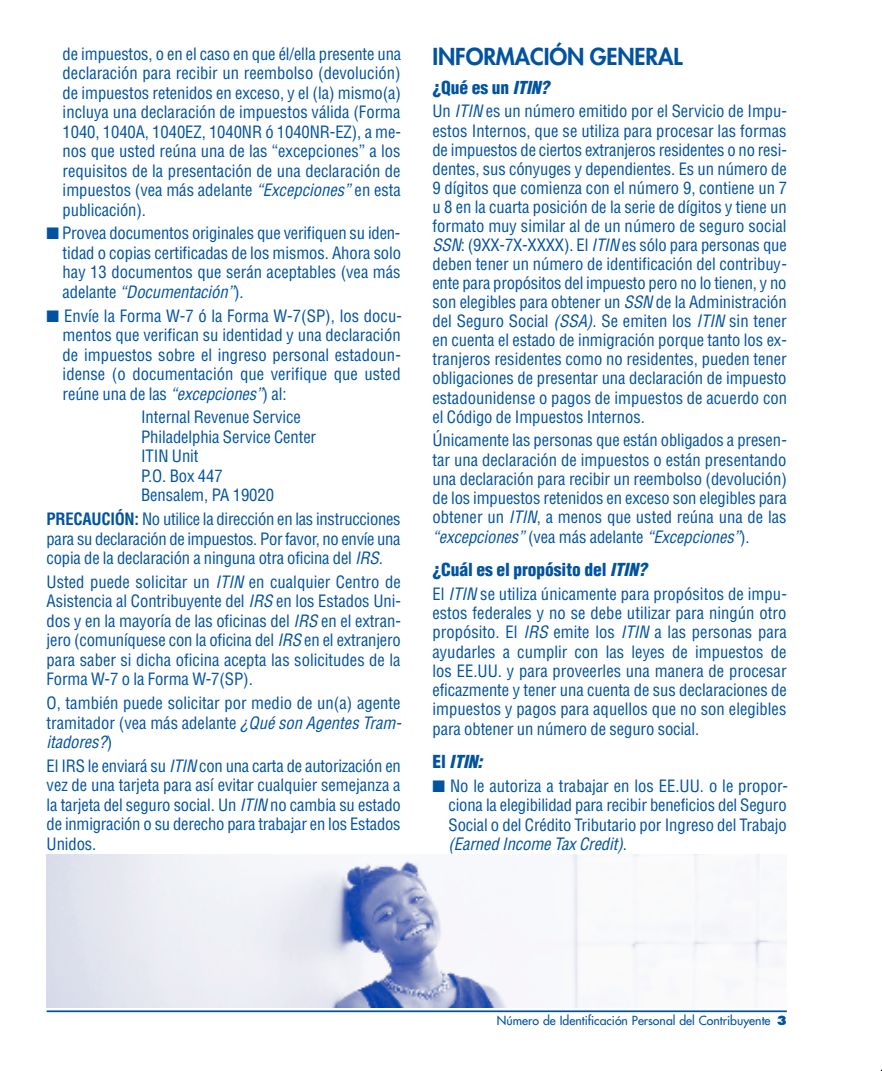
<style>
.page{position:relative;width:882px;height:1071px;background:#fff}
.page>*{position:absolute;margin:0;border:0;box-sizing:border-box;transform-origin:0 0}
.t1{font:800 22.75px "Futura";letter-spacing:-.005em;color:#0153a0}
.t2{font:900 condensed 17.5px "Helvetica";letter-spacing:-.005em;color:#0153a0}
.t3{font:italic 900 condensed 17.5px "Helvetica";color:#0153a0}
.t4{font:condensed 16.62px/19.4px "Helvetica";letter-spacing:-.005em;color:#0153a0;text-align:justify}
.t5{font:12.25px "Futura";color:#0153a0}
.s1{font-style:italic}
.s2{font-weight:700}
.s3{font-style:normal}
.s4{font-weight:800}
</style>
<div class="page">
<hr style="left:47px;top:1010px;width:740px;height:2px;background:#0153a0">
<img style="left:47px;top:855px;width:740px;height:152px">
<p class="t4" style="left:63px;top:44px;width:340px">de impuestos, o en el caso en que él/ella presente una declaración para recibir un reembolso (devolución) de impuestos retenidos en exceso, y el (la) mismo(a) incluya una declaración de impuestos válida (Forma 1040, 1040A, 1040EZ, 1040NR ó 1040NR-EZ), a me&shy;nos que usted reúna una de las “excepciones” a los requisitos de la presentación de una declaración de impuestos (vea más adelante <span class="s1">“Excepciones”</span> en esta publicación).</p>
<p class="t4" style="left:62px;top:224px;width:340px">Provea documentos originales que verifiquen su iden&shy;tidad o copias certificadas de los mismos. Ahora solo hay 13 documentos que serán aceptables (vea más adelante <span class="s1">“Documentación”</span>).</p>
<p class="t4" style="left:63px;top:306px;width:341px">Envíe la Forma W-7 ó la Forma W-7(SP), los docu&shy;mentos que verifican su identidad y una declaración de impuestos sobre el ingreso personal estadoun&shy;idense (o documentación que verifique que usted reúne una de las <span class="s1">“excepciones”</span>) al:</p>
<p class="t4" style="left:141px;top:408px;width:177px;text-align:left">Internal Revenue Service<br>Philadelphia Service Center<br>ITIN Unit<br>P.O. Box 447<br>Bensalem, PA 19020</p>
<p class="t4" style="left:47px;top:509px;width:356px"><span class="s2">PRECAUCIÓN:</span> No utilice la dirección en las instrucciones para su declaración de impuestos. Por favor, no envíe una copia de la declaración a ninguna otra oficina del <span class="s1">IRS</span>.</p>
<p class="t4" style="left:47px;top:572px;width:356px">Usted puede solicitar un <span class="s1">ITIN</span> en cualquier Centro de Asistencia al Contribuyente del <span class="s1">IRS</span> en los Estados Uni&shy;dos y en la mayoría de las oficinas del <span class="s1">IRS</span> en el extran&shy;jero (comuníquese con la oficina del <span class="s1">IRS</span> en el extranjero para saber si dicha oficina acepta las solicitudes de la Forma W-7 o la Forma W-7(SP).</p>
<p class="t4" style="left:47px;top:693px;width:355px">O, también puede solicitar por medio de un(a) agente tramitador (vea más adelante <span class="s1">¿Qué son Agentes Tram&shy;itadores?</span>)</p>
<p class="t4" style="left:47px;top:756px;width:356px">El IRS le enviará su <span class="s1">ITIN</span> con una carta de autorización en vez de una tarjeta para así evitar cualquier semejanza a la tarjeta del seguro social. Un <span class="s1">ITIN</span> no cambia su estado de inmigración o su derecho para trabajar en los Estados Unidos.</p>
<h1 class="t1" style="left:432px;top:42px;width:252px">INFORMACIÓN GENERAL</h1>
<p class="t2" style="left:432px;top:76px;width:118px">¿Qué es un <span class="s1">ITIN?</span></p>
<p class="t4" style="left:432px;top:102px;width:356px">Un <span class="s1">ITIN</span> es un número emitido por el Servicio de Impu&shy;estos Internos, que se utiliza para procesar las formas de impuestos de ciertos extranjeros residentes o no resi&shy;dentes, sus cónyuges y dependientes. Es un número de 9 dígitos que comienza con el número 9, contiene un 7 u 8 en la cuarta posición de la serie de dígitos y tiene un formato muy similar al de un número de seguro social <span class="s1">SSN</span>: (9XX-7X-XXXX). El <span class="s1">ITIN</span> es sólo para personas que deben tener un número de identificación del contribuy&shy;ente para propósitos del impuesto pero no lo tienen, y no son elegibles para obtener un <span class="s1">SSN</span> de la Administración del Seguro Social <span class="s1">(SSA)</span>. Se emiten los <span class="s1">ITIN</span> sin tener en cuenta el estado de inmigración porque tanto los ex&shy;tranjeros residentes como no residentes, pueden tener obligaciones de presentar una declaración de impuesto estadounidense o pagos de impuestos de acuerdo con el Código de Impuestos Internos.</p>
<p class="t4" style="left:432px;top:431px;width:356px">Únicamente las personas que están obligados a presen&shy;tar una declaración de impuestos o están presentando una declaración para recibir un reembolso (devolución) de los impuestos retenidos en exceso son elegibles para obtener un <span class="s1">ITIN</span>, a menos que usted reúna una de las <span class="s1">“excepciones”</span> (vea más adelante <span class="s1">“Excepciones”</span>).</p>
<p class="t2" style="left:432px;top:559px;width:216px">¿Cuál es el propósito del <span class="s1">ITIN?</span></p>
<p class="t4" style="left:432px;top:584px;width:356px">El <span class="s1">ITIN</span> se utiliza únicamente para propósitos de impu&shy;estos federales y no se debe utilizar para ningún otro propósito. El <span class="s1">IRS</span> emite los <span class="s1">ITIN</span> a las personas para ayudarles a cumplir con las leyes de impuestos de los EE.UU. y para proveerles una manera de procesar eficazmente y tener una cuenta de sus declaraciones de impuestos y pagos para aquellos que no son elegibles para obtener un número de seguro social.</p>
<p class="t3" style="left:432px;top:751px;width:51px"><span class="s3">El</span> ITIN:</p>
<p class="t4" style="left:449px;top:776px;width:341px">No le autoriza a trabajar en los EE.UU. o le propor&shy;ciona la elegibilidad para recibir beneficios del Seguro Social o del Crédito Tributario por Ingreso del Trabajo <span class="s1">(Earned Income Tax Credit)</span>.</p>
<p class="t5" style="left:497px;top:1013px;width:291px">Número de Identificación Personal del Contribuyente <span class="s4">3</span></p>
</div>
